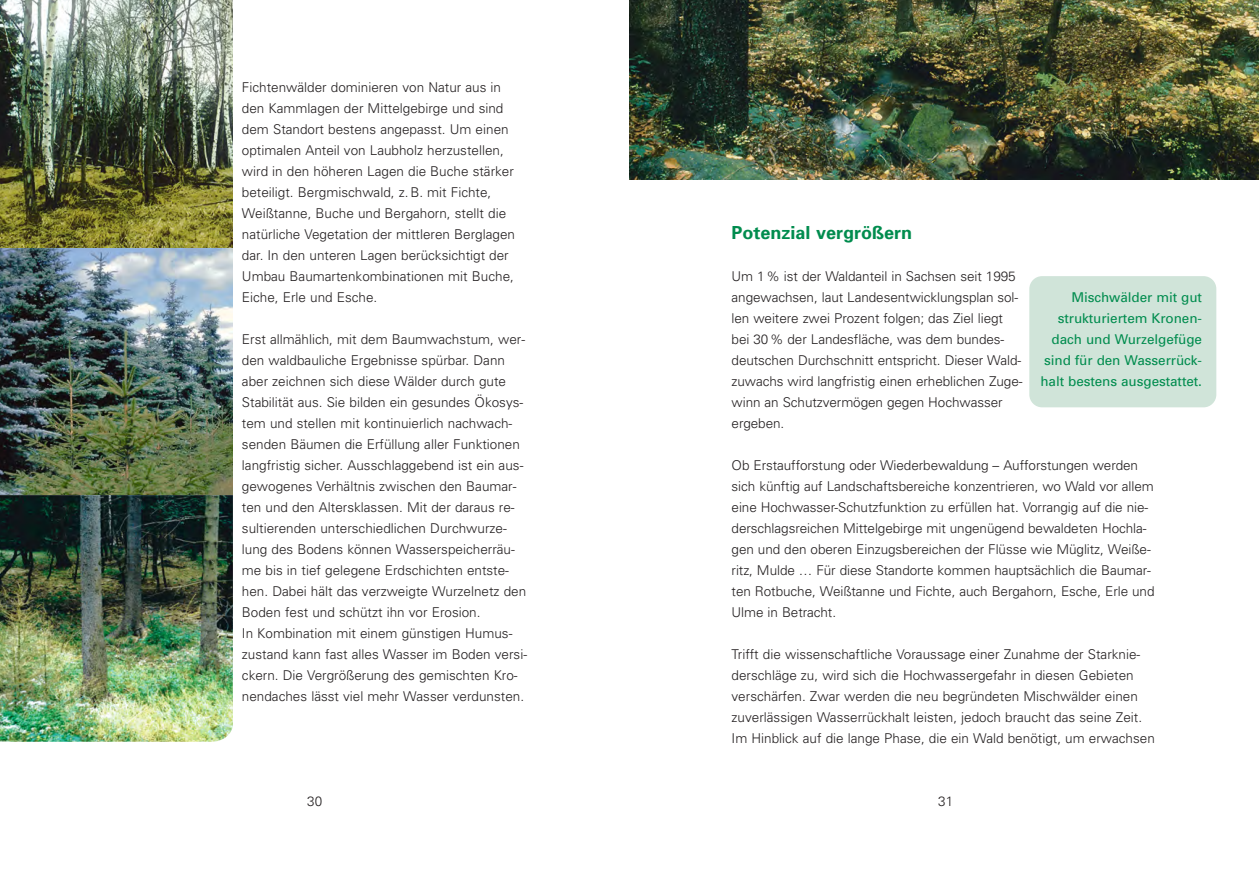
<style>
.page{position:relative;width:1259px;height:893px;background:#fff}
.page>*{position:absolute;margin:0;border:0;box-sizing:border-box;transform-origin:0 0}
.t1{font:700 18px "Univers";color:#008c4e}
.t2{font:300 13.5px/21px "Univers";color:#231f20}
.t3{font:13.5px/21px "Univers";letter-spacing:-.005em;color:#008c4e;text-align:right}
</style>
<div class="page">
<img style="left:0;top:0;width:233px;height:248px">
<img style="left:0;top:248px;width:233px;height:247px">
<img style="left:0;top:495px;width:233px;height:229px">
<img style="left:0;top:724px;width:233px;height:18px">
<img style="left:629px;top:0;width:630px;height:179px">
<div style="left:1029px;top:276px;width:187px;height:131px;background:#d0e4d9;border-radius:13px"></div>
<p class="t2" style="left:242px;top:78px;width:275px">Fichtenwälder dominieren von Natur aus in den Kammlagen der Mittelgebirge und sind dem Standort bestens angepasst. Um einen optimalen Anteil von Laubholz herzustellen, wird in den höheren Lagen die Buche stärker beteiligt. Bergmischwald, z. B. mit Fichte, Weißtanne, Buche und Bergahorn, stellt die natürliche Vegetation der mittleren Berglagen dar. In den unteren Lagen berücksichtigt der Umbau Baumartenkombinationen mit Buche, Eiche, Erle und Esche.</p>
<p class="t2" style="left:242px;top:330px;width:287px">Erst allmählich, mit dem Baumwachstum, wer&shy;den waldbauliche Ergebnisse spürbar. Dann aber zeichnen sich diese Wälder durch gute Stabilität aus. Sie bilden ein gesundes Ökosys&shy;tem und stellen mit kontinuierlich nachwach&shy;senden Bäumen die Erfüllung aller Funktionen langfristig sicher. Ausschlaggebend ist ein aus&shy;gewogenes Verhältnis zwischen den Baumar&shy;ten und den Altersklassen. Mit der daraus re&shy;sultierenden unterschiedlichen Durchwurze&shy;lung des Bodens können Wasserspeicherräu&shy;me bis in tief gelegene Erdschichten entste&shy;hen. Dabei hält das verzweigte Wurzelnetz den Boden fest und schützt ihn vor Erosion.<br>In Kombination mit einem günstigen Humus&shy;zustand kann fast alles Wasser im Boden versi&shy;ckern. Die Vergrößerung des gemischten Kro&shy;nendaches lässt viel mehr Wasser verdunsten.</p>
<p class="t2" style="left:307px;top:792px;width:17px">30</p>
<h1 class="t1" style="left:731px;top:226px;width:182px">Potenzial vergrößern</h1>
<p class="t2" style="left:731px;top:267px;width:292px">Um 1 % ist der Waldanteil in Sachsen seit 1995 angewachsen, laut Landesentwicklungsplan sol&shy;len weitere zwei Prozent folgen; das Ziel liegt bei 30 % der Landesfläche, was dem bundes&shy;deutschen Durchschnitt entspricht. Dieser Wald&shy;zuwachs wird langfristig einen erheblichen Zuge&shy;winn an Schutzvermögen gegen Hochwasser ergeben.</p>
<p class="t2" style="left:731px;top:456px;width:424px">Ob Erstaufforstung oder Wiederbewaldung – Aufforstungen werden sich künftig auf Landschaftsbereiche konzentrieren, wo Wald vor allem eine Hochwasser-Schutzfunktion zu erfüllen hat. Vorrangig auf die nie&shy;derschlagsreichen Mittelgebirge mit ungenügend bewaldeten Hochla&shy;gen und den oberen Einzugsbereichen der Flüsse wie Müglitz, Weiße&shy;ritz, Mulde … Für diese Standorte kommen hauptsächlich die Baumar&shy;ten Rotbuche, Weißtanne und Fichte, auch Bergahorn, Esche, Erle und Ulme in Betracht.</p>
<p class="t2" style="left:731px;top:645px;width:425px">Trifft die wissenschaftliche Voraussage einer Zunahme der Starknie&shy;derschläge zu, wird sich die Hochwassergefahr in diesen Gebieten verschärfen. Zwar werden die neu begründeten Mischwälder einen zuverlässigen Wasserrückhalt leisten, jedoch braucht das seine Zeit.<br>Im Hinblick auf die lange Phase, die ein Wald benötigt, um erwachsen</p>
<p class="t3" style="left:1040px;top:288px;width:163px">Mischwälder mit gut strukturiertem Kronen&shy;dach und Wurzelgefüge sind für den Wasserrück&shy;halt bestens ausgestattet.</p>
<p class="t2" style="left:938px;top:792px;width:17px">31</p>
</div>
